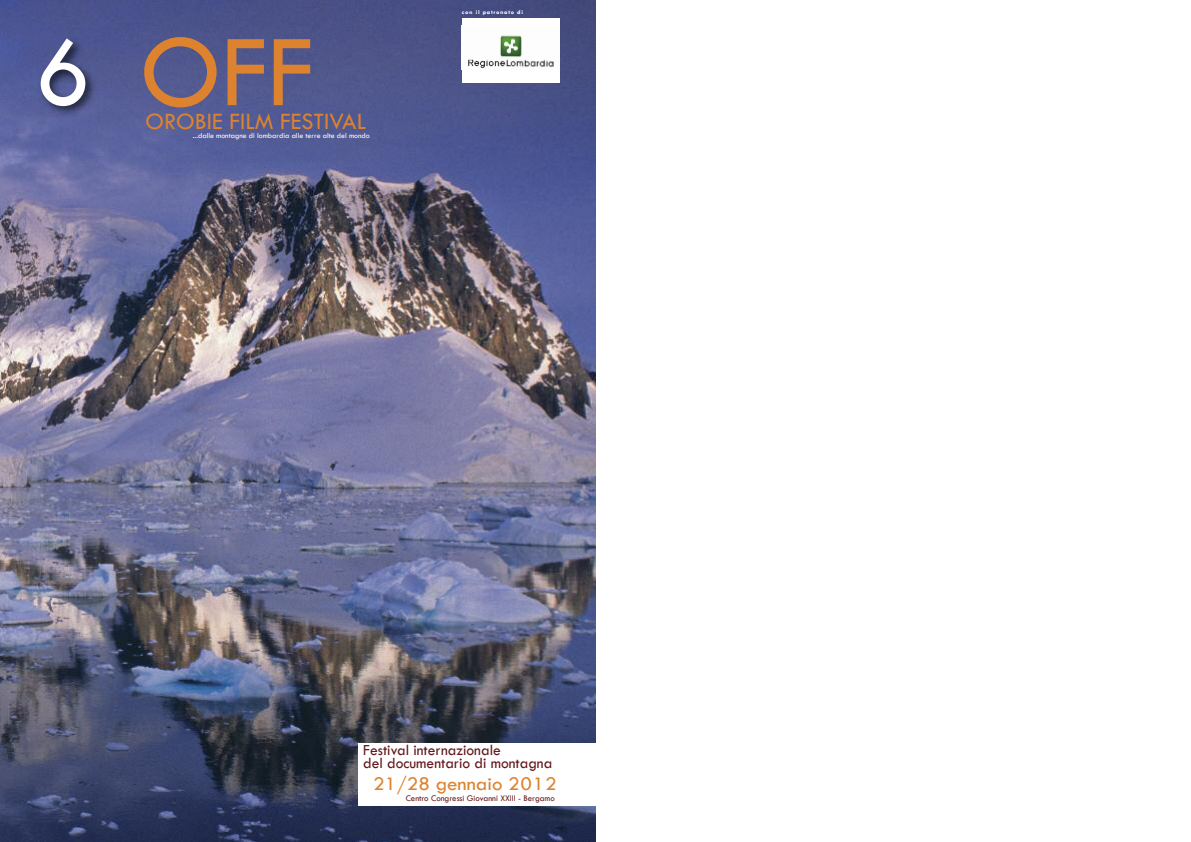
<style>
.page{position:relative;width:1191px;height:842px;background:#fff}
.page>*{position:absolute;margin:0;border:0;box-sizing:border-box;transform-origin:0 0}
.t1{font:106.1px "Tw Cen";color:#dd832f}
.t2{font:100px "Tw Cen";color:#fff}
.t3{font:24.3px "Tw Cen";color:#dd832f}
.t4{font:19.8px "Tw Cen";color:#dd832f;scale:1.06 1}
.t5{font:15.9px/12.6px "Tw Cen";color:#63181d}
.t6{font:9px "Tw Cen";color:#63181d}
.t7{font:7.9px "Tw Cen";color:#fff}
.t8{font:700 5.9px "Tw Cen";letter-spacing:.1em;color:#fff;scale:1.11 1}
</style>
<div class="page">
<img style="left:0;top:0;width:595px;height:842px">
<div style="left:358px;top:743px;width:237px;height:63px;background:#fff"></div>
<img style="left:1px;top:16px;width:141px;height:139px">
<div style="left:462px;top:18px;width:97px;height:65px;background:#fff"></div>
<img style="left:468px;top:35px;width:86px;height:33px">
<h2 class="t2" style="left:36px;top:18px;width:56px">6</h2>
<h1 class="t1" style="left:140px;top:14px;width:175px">OFF</h1>
<h3 class="t3" style="left:145px;top:108px;width:222px">OROBIE FILM FESTIVAL</h3>
<p class="t7" style="left:193px;top:131px;width:178px">...dalle montagne di lombardia alle terre alte del mondo</p>
<p class="t8" style="left:462px;top:8px;width:57px">con il patronato di</p>
<h3 class="t5" style="left:363px;top:744px;width:191px">Festival internazionale<br>del documentario di montagna</h3>
<h3 class="t4" style="left:373px;top:773px;width:174px">21/28 gennaio 2012</h3>
<p class="t6" style="left:406px;top:793px;width:151px">Centro Congressi Giovanni XXIII - Bergamo</p>
</div>
